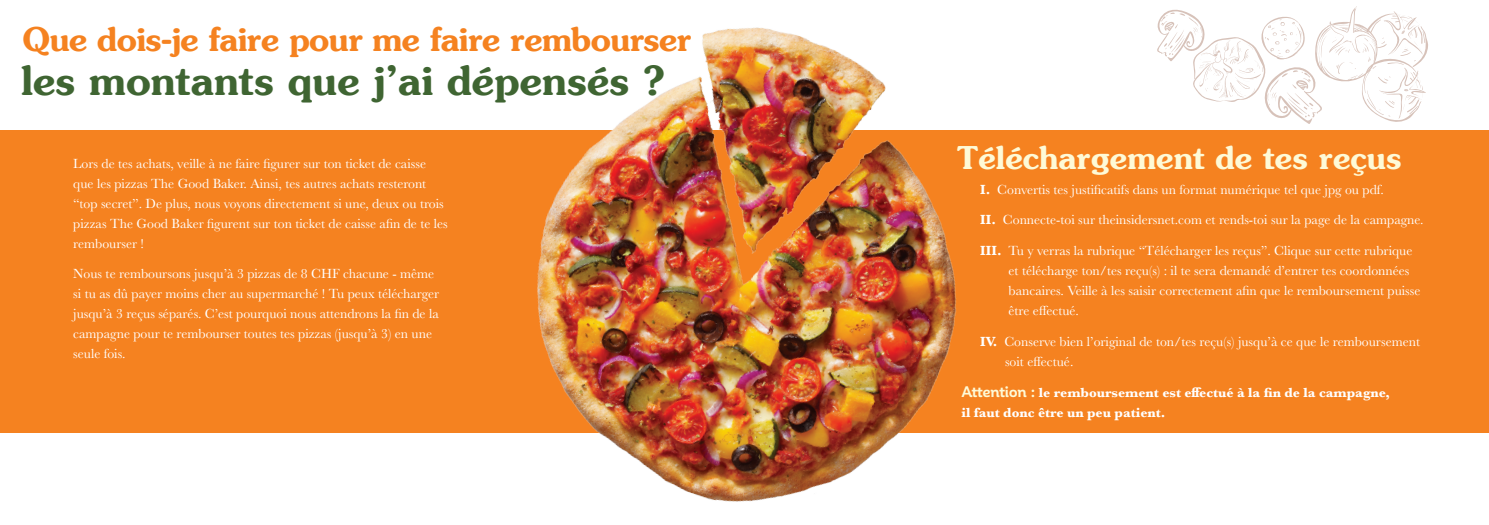
<style>
.page{position:relative;width:1489px;height:525px;background:#fff}
.page>*{position:absolute;margin:0;border:0;box-sizing:border-box;transform-origin:0 0}
.t1{font:600 40px "Souvenir LT";color:#3f6532}
.t2{font:600 32.5px "Souvenir LT";letter-spacing:-.02em;color:#f58220}
.t3{font:600 31.25px "Souvenir LT";color:#fefad7}
.t4{font:13.75px/20px "Baskerville";color:#fff}
.t5{font:700 13.75px/20px "Baskerville";color:#fff}
.s1{font-weight:700}
.s2{font-family:"Corporative Alt";font-size:15px;color:#fefad7}
</style>
<div class="page">
<div style="left:0;top:130px;width:1488px;height:302px;background:#f58220"></div>
<img style="left:395px;top:27px;width:751px;height:475px">
<svg style="left:1157px;top:6px;width:270px;height:118px"></svg>
<p class="t2" style="left:22px;top:19px;width:670px">Que dois-je faire pour me faire rembourser</p>
<p class="t1" style="left:21px;top:56px;width:645px">les montants que j’ai dépensés ?</p>
<p class="t4" style="left:73px;top:153px;width:376px">Lors de tes achats, veille à ne faire figurer sur ton ticket de caisse que les pizzas The Good Baker. Ainsi, tes autres achats resteront “top secret”. De plus, nous voyons directement si une, deux ou trois pizzas The Good Baker figurent sur ton ticket de caisse afin de te les rembourser !</p>
<p class="t4" style="left:73px;top:264px;width:367px">Nous te remboursons jusqu’à 3 pizzas de 8 CHF chacune - même si tu as dû payer moins cher au supermarché ! Tu peux télécharger jusqu’à 3 reçus séparés. C’est pourquoi nous attendrons la fin de la campagne pour te rembourser toutes tes pizzas (jusqu’à 3) en une seule fois.</p>
<p class="t3" style="left:957px;top:138px;width:446px">Téléchargement de tes reçus</p>
<p class="t4" style="left:980px;top:179px;width:405px"><span class="s1">I.</span> Convertis tes justificatifs dans un format numérique tel que jpg ou pdf.</p>
<p class="t4" style="left:980px;top:210px;width:445px"><span class="s1">II.</span> Connecte-toi sur theinsidersnet.com et rends-toi sur la page de la campagne.</p>
<p class="t4" style="left:1008px;top:241px;width:413px;text-indent:-28px"><span class="s1">III.</span> Tu y verras la rubrique “Télécharger les reçus”. Clique sur cette rubrique et télécharge ton/tes reçu(s) : il te sera demandé d’entrer tes coordonnées bancaires. Veille à les saisir correctement afin que le remboursement puisse être effectué.</p>
<p class="t4" style="left:1005px;top:331px;width:416px;text-indent:-25px"><span class="s1">IV.</span> Conserve bien l’original de ton/tes reçu(s) jusqu’à ce que le remboursement soit effectué.</p>
<p class="t5" style="left:961px;top:382px;width:430px"><span class="s2">Attention :</span> le remboursement est effectué à la fin de la campagne, il faut donc être un peu patient.</p>
</div>
